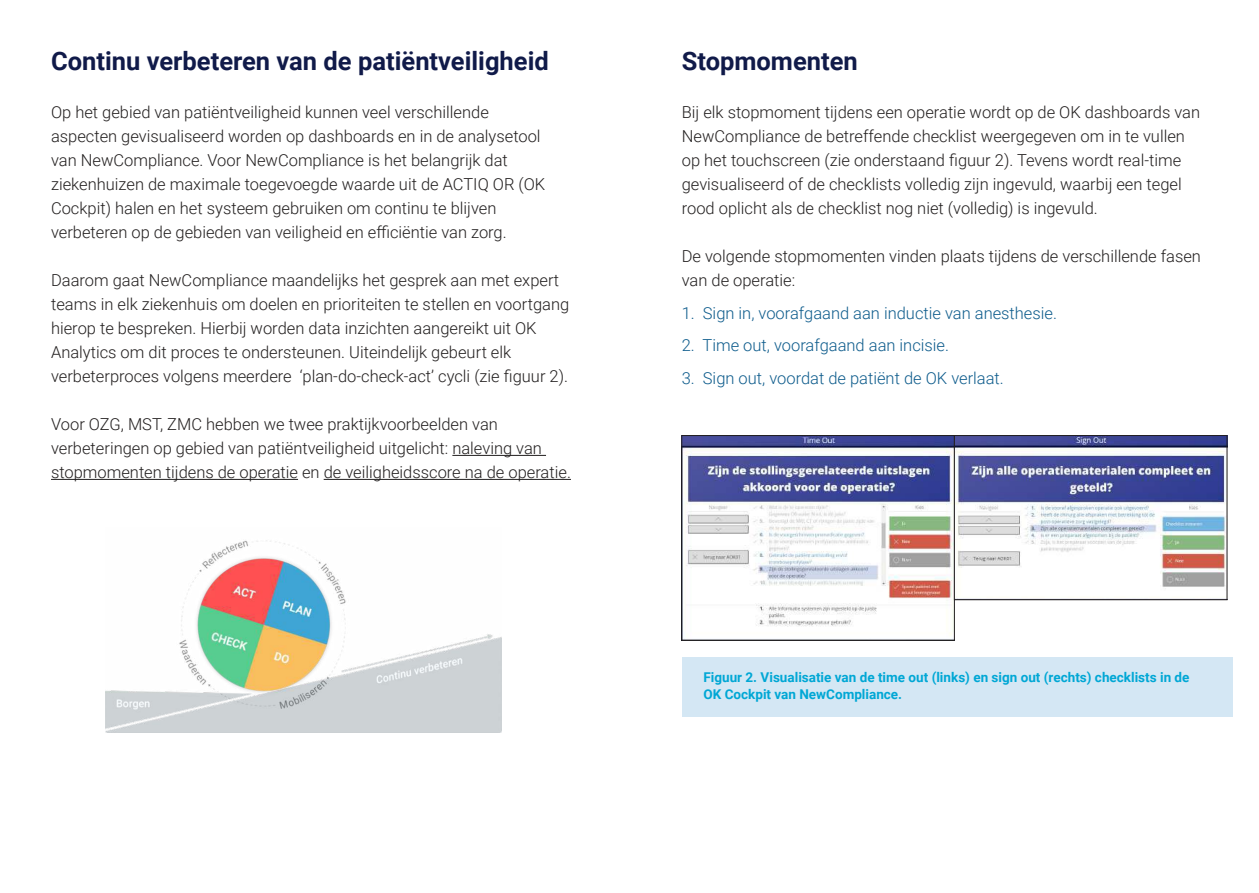
<style>
.page{position:relative;width:1259px;height:893px;background:#fff}
.page>*{position:absolute;margin:0;border:0;box-sizing:border-box;transform-origin:0 0}
.t1{font:700 25.5px "Roboto";color:#101a49}
.t2{font:300 16.5px/24px "Roboto";color:#221f1f}
.t3{font:300 16.5px "Roboto";color:#0e5c8c}
.t4{font:700 13.5px/16.5px "Roboto";color:#00a7d5}
</style>
<div class="page">
<div style="left:682px;top:657px;width:550px;height:59px;background:#d4e7f4"></div>
<hr style="left:452px;top:455px;width:94px;height:1px;background:#221f1f">
<hr style="left:51px;top:479px;width:247px;height:1px;background:#221f1f">
<hr style="left:324px;top:479px;width:247px;height:1px;background:#221f1f">
<img style="left:105px;top:540px;width:396px;height:192px">
<img style="left:683px;top:437px;width:269px;height:198px">
<div style="left:681px;top:435px;width:273px;height:205px;border:1px solid #221f1f"></div>
<img style="left:956px;top:437px;width:269px;height:152px">
<div style="left:954px;top:435px;width:273px;height:165px;border:1px solid #221f1f"></div>
<h1 class="t1" style="left:51px;top:51px;width:499px">Continu verbeteren van de patiëntveiligheid</h1>
<p class="t2" style="left:51px;top:101px;width:496px">Op het gebied van patiëntveiligheid kunnen veel verschillende aspecten gevisualiseerd worden op dashboards en in de analysetool van NewCompliance. Voor NewCompliance is het belangrijk dat ziekenhuizen de maximale toegevoegde waarde uit de ACTIQ OR (OK Cockpit) halen en het systeem gebruiken om continu te blijven verbeteren op de gebieden van veiligheid en efficiëntie van zorg.</p>
<p class="t2" style="left:51px;top:269px;width:520px">Daarom gaat NewCompliance maandelijks het gesprek aan met expert teams in elk ziekenhuis om doelen en prioriteiten te stellen en voortgang hierop te bespreken. Hierbij worden data inzichten aangereikt uit OK Analytics om dit proces te ondersteunen. Uiteindelijk gebeurt elk verbeterproces volgens meerdere ‘plan-do-check-act’ cycli (zie figuur 2).</p>
<p class="t2" style="left:51px;top:413px;width:521px">Voor OZG, MST, ZMC hebben we twee praktijkvoorbeelden van verbeteringen op gebied van patiëntveiligheid uitgelicht: naleving van stopmomenten tijdens de operatie en de veiligheidsscore na de operatie.</p>
<h1 class="t1" style="left:682px;top:51px;width:178px">Stopmomenten</h1>
<p class="t2" style="left:682px;top:101px;width:520px">Bij elk stopmoment tijdens een operatie wordt op de OK dashboards van NewCompliance de betreffende checklist weergegeven om in te vullen op het touchscreen (zie onderstaand figuur 2). Tevens wordt real-time gevisualiseerd of de checklists volledig zijn ingevuld, waarbij een tegel rood oplicht als de checklist nog niet (volledig) is ingevuld.</p>
<p class="t2" style="left:682px;top:245px;width:521px">De volgende stopmomenten vinden plaats tijdens de verschillende fasen van de operatie:</p>
<p class="t3" style="left:682px;top:306px;width:377px">1. Sign in, voorafgaand aan inductie van anesthesie.</p>
<p class="t3" style="left:682px;top:334px;width:269px">2. Time out, voorafgaand aan incisie.</p>
<p class="t3" style="left:682px;top:371px;width:324px">3. Sign out, voordat de patiënt de OK verlaat.</p>
<p class="t4" style="left:703px;top:669px;width:487px">Figuur 2. Visualisatie van de time out (links) en sign out (rechts) checklists in de<br>OK Cockpit van NewCompliance.</p>
</div>
